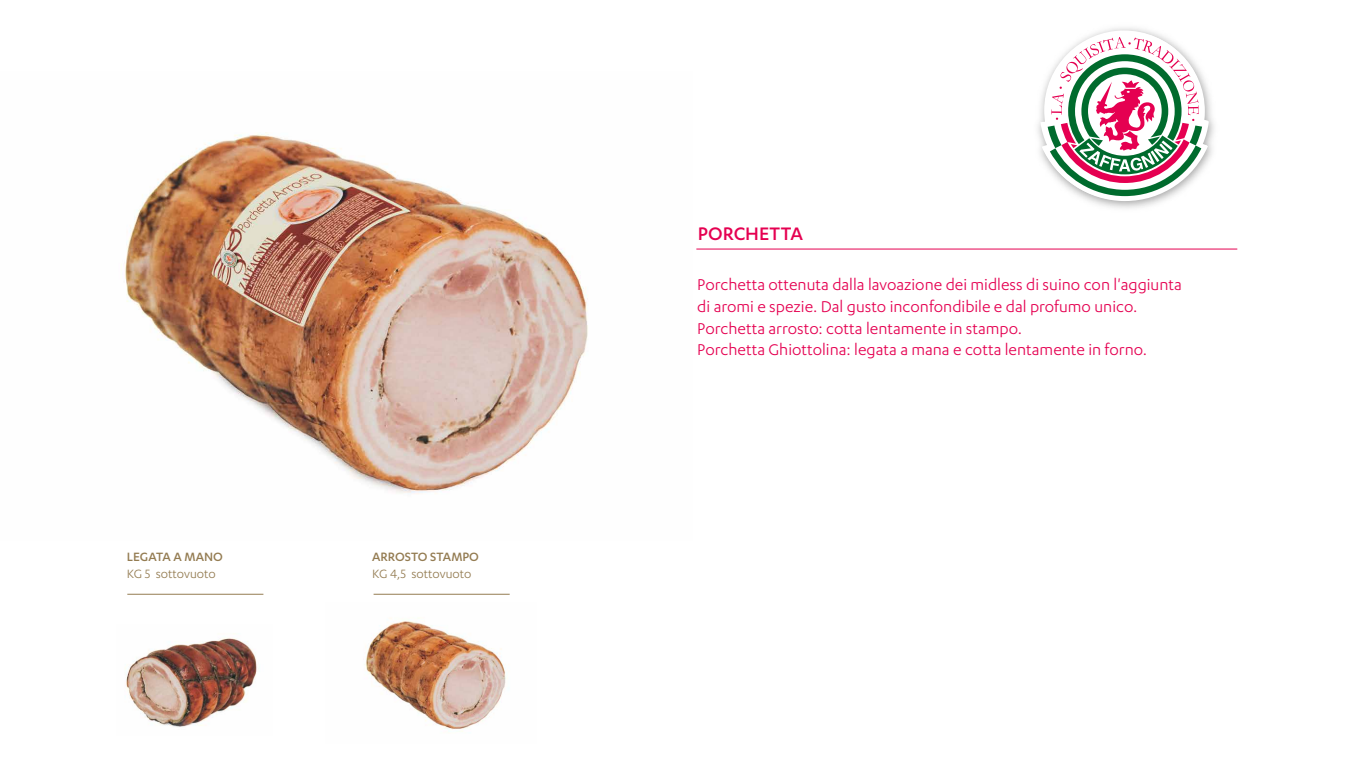
<style>
.page{position:relative;width:1366px;height:768px;background:#fff}
.page>*{position:absolute;margin:0;border:0;box-sizing:border-box;transform-origin:0 0}
.t1{font:500 21px "Karbon";color:#e50051}
.t2{font:18px/21.6px "Karbon";color:#e50051}
.t3{font:14px "Karbon";color:#947c52}
.t4{font:500 14px "Karbon";color:#947c52}
</style>
<div class="page">
<hr style="left:696px;top:249px;width:541px;height:1px;background:#e50051">
<svg style="left:1040px;top:30px;width:169px;height:171px"></svg>
<hr style="left:127px;top:594px;width:136px;height:1px;background:#947c52">
<hr style="left:374px;top:594px;width:136px;height:1px;background:#947c52">
<img style="left:125px;top:638px;width:132px;height:89px">
<img style="left:365px;top:618px;width:141px;height:114px">
<img style="left:125px;top:132px;width:463px;height:362px">
<p class="t4" style="left:127px;top:549px;width:98px">LEGATA A MANO</p>
<p class="t3" style="left:127px;top:566px;width:90px">KG 5 sottovuoto</p>
<p class="t4" style="left:372px;top:549px;width:108px">ARROSTO STAMPO</p>
<p class="t3" style="left:372px;top:566px;width:101px">KG 4,5 sottovuoto</p>
<p class="t1" style="left:698px;top:221px;width:106px">PORCHETTA</p>
<p class="t2" style="left:697px;top:274px;width:486px">Porchetta ottenuta dalla lavoazione dei midless di suino con l'aggiunta di aromi e spezie. Dal gusto inconfondibile e dal profumo unico.<br>Porchetta arrosto: cotta lentamente in stampo.<br>Porchetta Ghiottolina: legata a mana e cotta lentamente in forno.</p>
</div>
